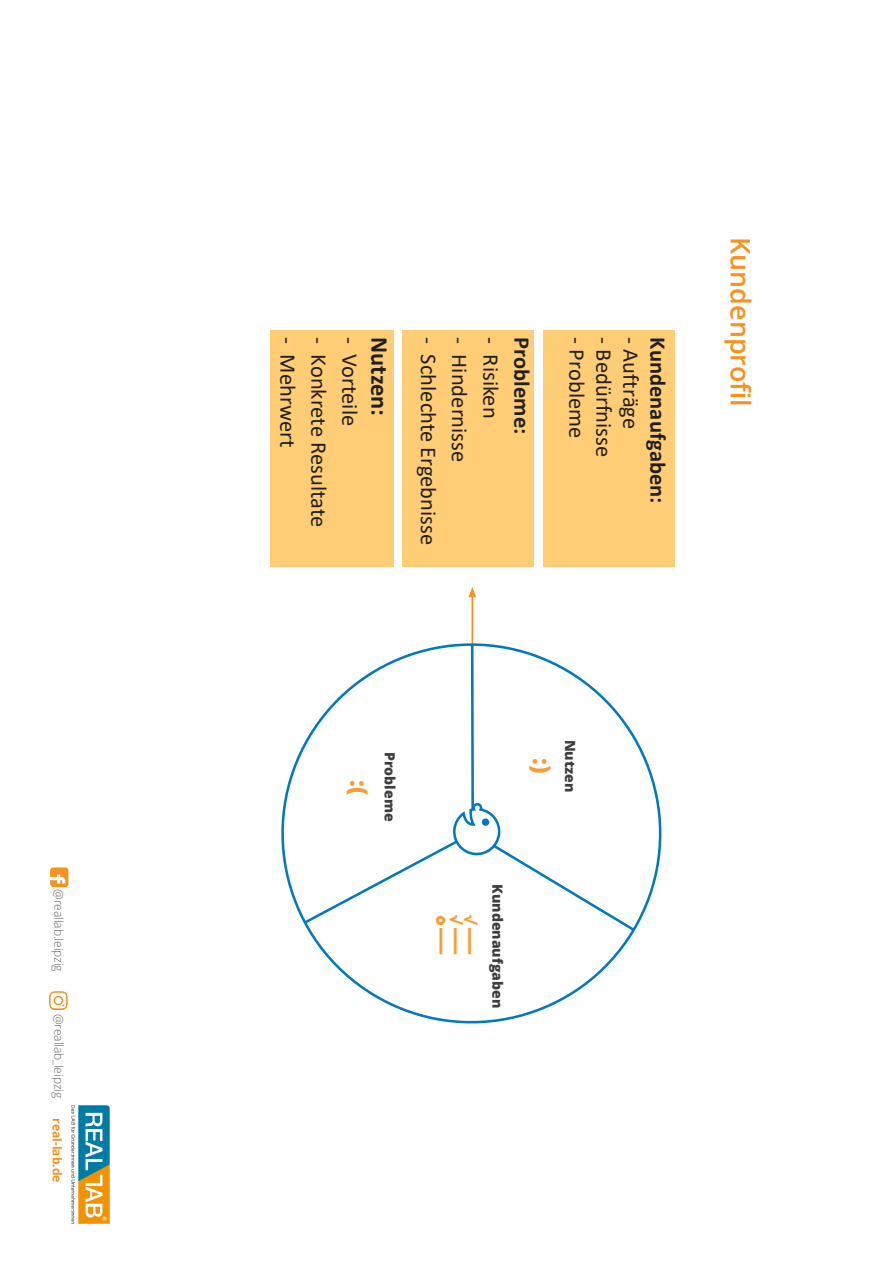
<style>
.page{position:relative;width:893px;height:1263px;background:#fff}
.page>*{position:absolute;margin:0;border:0;box-sizing:border-box;transform-origin:0 0}
.t1{font:600 26.85px "Open Sans";color:#f7931d}
.t2{font:800 25.8px "Open Sans";color:#f89d33}
.t3{font:700 24.3px "Calibri";color:#231f20}
.t4{font:800 23.55px "Open Sans";color:#f89d33}
.t5{font:22.5px "Calibri";color:#231f20}
.t6{font:700 22.5px "Calibri";color:#231f20}
.t7{font:800 15.75px "Open Sans";color:#f89d33}
.t8{font:800 14.1px "Open Sans";color:#3e3e3f}
.t9{font:300 12px "Open Sans";letter-spacing:-.01em;color:#636366}
.t10{font:700 12px "Open Sans";color:#f7931d}
.s1{font-size:20.1px}
</style>
<div class="page">
<hr style="left:471px;top:594px;width:2px;height:51px;background:#f7931d">
<svg style="left:469px;top:587px;width:7px;height:10px"></svg>
<svg style="left:281px;top:614px;width:381px;height:410px"></svg>
<svg style="left:302px;top:643px;width:335px;height:290px"></svg>
<div style="left:482px;top:818px;width:7px;height:8px;background:#007abc;border-radius:50%"></div>
<div style="left:544px;top:331px;width:131px;height:236px;background:#fecd75"></div>
<div style="left:403px;top:331px;width:131px;height:236px;background:#fecd75"></div>
<div style="left:270px;top:331px;width:123px;height:236px;background:#fecd75"></div>
<img style="left:50px;top:868px;width:19px;height:18px">
<img style="left:49px;top:991px;width:19px;height:19px">
<img style="left:71px;top:1105px;width:39px;height:119px">
<p class="t9" style="left:67px;top:889px;width:84px;rotate:90deg">@reallab.leipzig</p>
<p class="t9" style="left:67px;top:1013px;width:86px;rotate:90deg">@reallab_leipzig</p>
<p class="t10" style="left:66px;top:1118px;width:66px;rotate:90deg">real-lab.de</p>
<p class="t5" style="left:303px;top:337px;width:111px;rotate:90deg">- Mehrwert</p>
<p class="t5" style="left:334px;top:337px;width:191px;rotate:90deg">- Konkrete Resultate</p>
<p class="t5" style="left:365px;top:337px;width:90px;rotate:90deg">- Vorteile</p>
<p class="t3" style="left:397px;top:337px;width:80px;rotate:90deg">Nutzen:</p>
<p class="t6" style="left:397px;top:337px;width:91px;rotate:90deg">Gewinne:</p>
<p class="t5" style="left:444px;top:337px;width:209px;rotate:90deg">- Schlechte Ergebnisse</p>
<p class="t5" style="left:475px;top:337px;width:126px;rotate:90deg">- Hindernisse</p>
<p class="t5" style="left:506px;top:337px;width:82px;rotate:90deg">- Risiken</p>
<p class="t6" style="left:538px;top:337px;width:98px;rotate:90deg">Probleme:</p>
<p class="t5" style="left:592px;top:337px;width:102px;rotate:90deg">- Probleme</p>
<p class="t5" style="left:619px;top:337px;width:121px;rotate:90deg">- Bedürfnisse</p>
<p class="t5" style="left:646px;top:337px;width:93px;rotate:90deg">- Aufträge</p>
<p class="t6" style="left:674px;top:337px;width:167px;rotate:90deg">Kundenaufgaben:</p>
<p class="t1" style="left:759px;top:237px;width:171px;rotate:90deg">Kundenprofil</p>
<p class="t4" style="left:377px;top:780px;width:17px;rotate:90deg">:(</p>
<p class="t8" style="left:401px;top:752px;width:71px;rotate:90deg">Probleme</p>
<p class="t4" style="left:560px;top:758px;width:17px;rotate:90deg">:)</p>
<p class="t8" style="left:581px;top:740px;width:54px;rotate:90deg">Nutzen</p>
<p class="t2" style="left:456px;top:915px;width:41px;rotate:90deg">°<sup>—</sup></p>
<p class="t7" style="left:468px;top:915px;width:41px;rotate:90deg">√ <span class="s1">—</span></p>
<p class="t7" style="left:482px;top:915px;width:41px;rotate:90deg">√ <span class="s1">—</span></p>
<p class="t8" style="left:508px;top:884px;width:126px;rotate:90deg">Kundenaufgaben</p>
</div>
